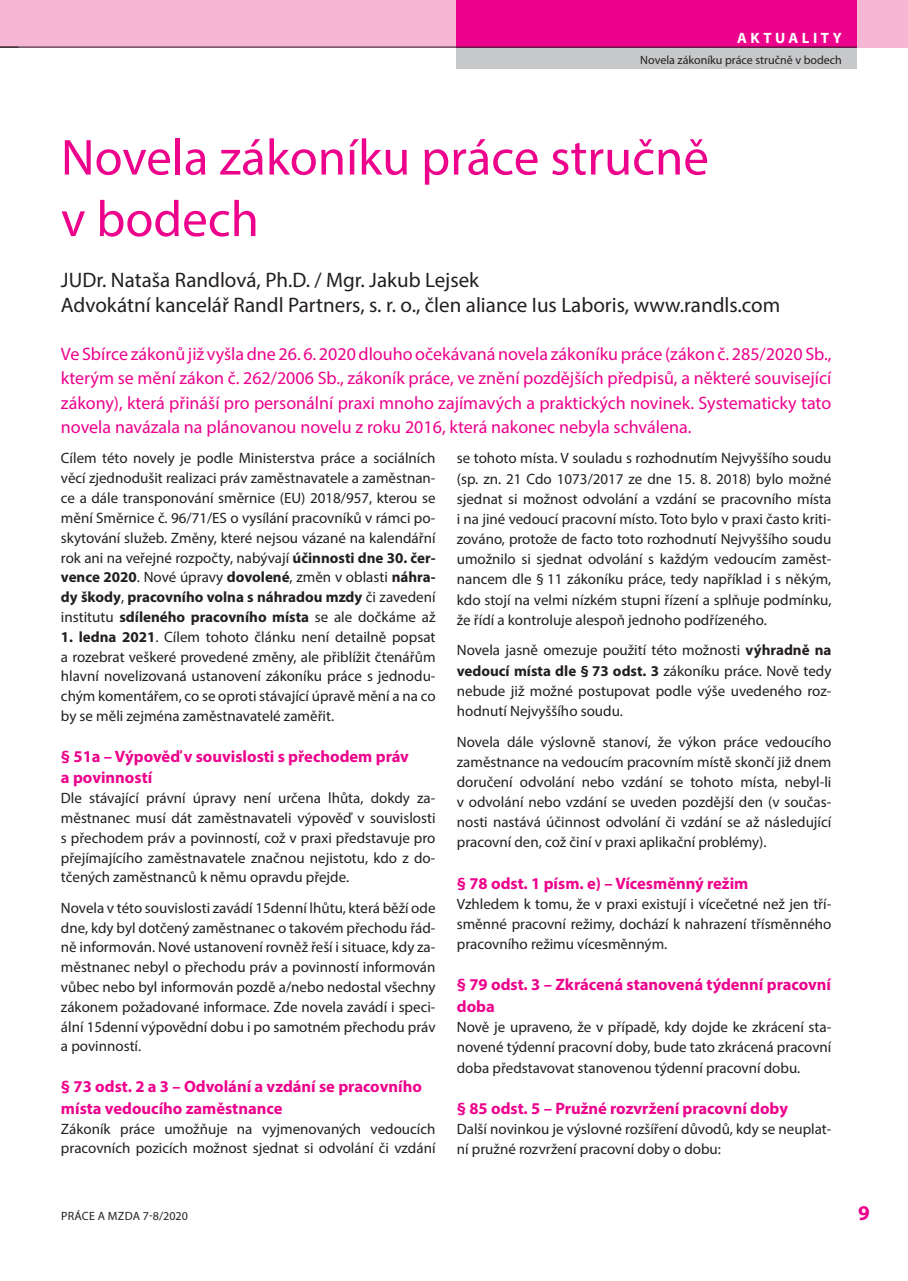
<style>
.page{position:relative;width:908px;height:1281px;background:#fff}
.page>*{position:absolute;margin:0;border:0;box-sizing:border-box;transform-origin:0 0}
.t1{font:51px/61.5px "Myriad Pro";color:#ed028c}
.t2{font:21px/24.3px "Myriad Pro";color:#231f20}
.t3{font:700 21px "Myriad Pro";color:#ed028c}
.t4{font:18px/24.3px "Myriad Pro";color:#ed028c;text-align:justify}
.t5{font:700 16.5px/21.3px "Myriad Pro";color:#ed028c}
.t6{font:15px/19.8px "Myriad Pro";color:#231f20;text-align:justify}
.t7{font:700 15px "Myriad Pro";letter-spacing:.235em;color:#fff}
.t8{font:12px "Myriad Pro";color:#231f20}
.s1{font-weight:700}
</style>
<div class="page">
<div style="left:6px;top:0;width:901px;height:47px;background:#f6b7d4"></div>
<div style="left:456px;top:0;width:400px;height:68px;background:#c7c8ca"></div>
<div style="left:456px;top:0;width:400px;height:47px;background:#ed028c"></div>
<div style="left:0;top:0;width:6px;height:47px;background:#f6b7d4"></div>
<hr style="left:0;top:47px;width:856px;height:1px;background:#231f20">
<svg style="left:0;top:47px;width:18px;height:1px"></svg>
<p class="t7" style="left:736px;top:28px;width:106px">Aktua lity</p>
<p class="t8" style="left:640px;top:53px;width:203px">Novela zákoníku práce stručně v bodech</p>
<h1 class="t1" style="left:61px;top:126px;width:649px">Novela zákoníku práce stručně v bodech</h1>
<h2 class="t2" style="left:61px;top:268px;width:720px">JUDr. Nataša Randlová, Ph.D. / Mgr. Jakub Lejsek<br>Advokátní kancelář Randl Partners, s. r. o., člen aliance Ius Laboris, www.randls.com</h2>
<p class="t4" style="left:61px;top:342px;width:771px">Ve Sbírce zákonů již vyšla dne 26. 6. 2020 dlouho očekávaná novela zákoníku práce (zákon č. 285/2020 Sb., kterým se mění zákon č. 262/2006 Sb., zákoník práce, ve znění pozdějších předpisů, a některé související zákony), která přináší pro personální praxi mnoho zajímavých a praktických novinek. Systematicky tato novela navázala na plánovanou novelu z roku 2016, která nakonec nebyla schválena.</p>
<p class="t6" style="left:61px;top:448px;width:376px">Cílem této novely je podle Ministerstva práce a sociálních věcí zjednodušit realizaci práv zaměstnavatele a zaměstnan&shy;ce a dále transponování směrnice (EU) 2018/957, kterou se mění Směrnice č. 96/71/ES o vysílání pracovníků v rámci po&shy;skytování služeb. Změny, které nejsou vázané na kalendářní rok ani na veřejné rozpočty, nabývají <span class="s1">účinnosti dne 30. čer&shy;vence 2020</span>. Nové úpravy <span class="s1">dovolené</span>, změn v oblasti <span class="s1">náhra&shy;dy škody</span>, <span class="s1">pracovního volna s náhradou mzdy</span> či zavedení institutu <span class="s1">sdíleného pracovního místa</span> se ale dočkáme až</p>
<p class="t6" style="left:61px;top:626px;width:376px"><span class="s1">1. ledna 2021</span>. Cílem tohoto článku není detailně popsat a rozebrat veškeré provedené změny, ale přiblížit čtenářům hlavní novelizovaná ustanovení zákoníku práce s jednodu&shy;chým komentářem, co se oproti stávající úpravě mění a na co by se měli zejména zaměstnavatelé zaměřit.</p>
<p class="t5" style="left:61px;top:745px;width:349px">§ 51a – Výpověď v souvislosti s přechodem práv a povinností</p>
<p class="t6" style="left:61px;top:788px;width:376px">Dle stávající právní úpravy není určena lhůta, dokdy za&shy;městnanec musí dát zaměstnavateli výpověď v souvislosti s přechodem práv a povinností, což v praxi představuje pro přejímajícího zaměstnavatele značnou nejistotu, kdo z do&shy;tčených zaměstnanců k němu opravdu přejde.</p>
<p class="t6" style="left:61px;top:897px;width:376px">Novela v této souvislosti zavádí 15denní lhůtu, která běží ode dne, kdy byl dotčený zaměstnanec o takovém přechodu řád&shy;ně informován. Nové ustanovení rovněž řeší i situace, kdy za&shy;městnanec nebyl o přechodu práv a povinností informován vůbec nebo byl informován pozdě a/nebo nedostal všechny zákonem požadované informace. Zde novela zavádí i speci&shy;ální 15denní výpovědní dobu i po samotném přechodu práv a povinností.</p>
<p class="t5" style="left:61px;top:1075px;width:362px">§ 73 odst. 2 a 3 – Odvolání a vzdání se pracovního místa vedoucího zaměstnance</p>
<p class="t6" style="left:61px;top:1118px;width:376px">Zákoník práce umožňuje na vyjmenovaných vedoucích pracovních pozicích možnost sjednat si odvolání či vzdání</p>
<p class="t6" style="left:456px;top:448px;width:376px">se tohoto místa. V souladu s rozhodnutím Nejvyššího soudu (sp. zn. 21 Cdo 1073/2017 ze dne 15. 8. 2018) bylo možné sjednat si možnost odvolání a vzdání se pracovního místa i na jiné vedoucí pracovní místo. Toto bylo v praxi často kriti&shy;zováno, protože de facto toto rozhodnutí Nejvyššího soudu umožnilo si sjednat odvolání s každým vedoucím zaměst&shy;nancem dle § 11 zákoníku práce, tedy například i s někým, kdo stojí na velmi nízkém stupni řízení a splňuje podmínku, že řídí a kontroluje alespoň jednoho podřízeného.</p>
<p class="t6" style="left:456px;top:640px;width:376px">Novela jasně omezuje použití této možnosti <span class="s1">výhradně na vedoucí místa dle § 73 odst. 3</span> zákoníku práce. Nově tedy nebude již možné postupovat podle výše uvedeného roz&shy;hodnutí Nejvyššího soudu.</p>
<p class="t6" style="left:456px;top:731px;width:376px">Novela dále výslovně stanoví, že výkon práce vedoucího zaměstnance na vedoucím pracovním místě skončí již dnem doručení odvolání nebo vzdání se tohoto místa, nebyl-li v odvolání nebo vzdání se uveden pozdější den (v součas&shy;nosti nastává účinnost odvolání či vzdání se až následující pracovní den, což činí v praxi aplikační problémy).</p>
<p class="t5" style="left:456px;top:872px;width:293px">§ 78 odst. 1 písm. e) – Vícesměnný režim</p>
<p class="t6" style="left:456px;top:893px;width:376px">Vzhledem k tomu, že v praxi existují i vícečetné než jen tří&shy;směnné pracovní režimy, dochází k nahrazení třísměnného pracovního režimu vícesměnným.</p>
<p class="t5" style="left:456px;top:973px;width:375px">§ 79 odst. 3 – Zkrácená stanovená týdenní pracovní doba</p>
<p class="t6" style="left:456px;top:1017px;width:376px">Nově je upraveno, že v případě, kdy dojde ke zkrácení sta&shy;novené týdenní pracovní doby, bude tato zkrácená pracovní doba představovat stanovenou týdenní pracovní dobu.</p>
<p class="t5" style="left:456px;top:1097px;width:332px">§ 85 odst. 5 – Pružné rozvržení pracovní doby</p>
<p class="t6" style="left:456px;top:1118px;width:376px">Další novinkou je výslovné rozšíření důvodů, kdy se neuplat&shy;ní pružné rozvržení pracovní doby o dobu:</p>
<p class="t8" style="left:61px;top:1208px;width:128px">PRÁCE A MZDA 7-8/2020</p>
<h2 class="t3" style="left:857px;top:1199px;width:13px">9</h2>
</div>
